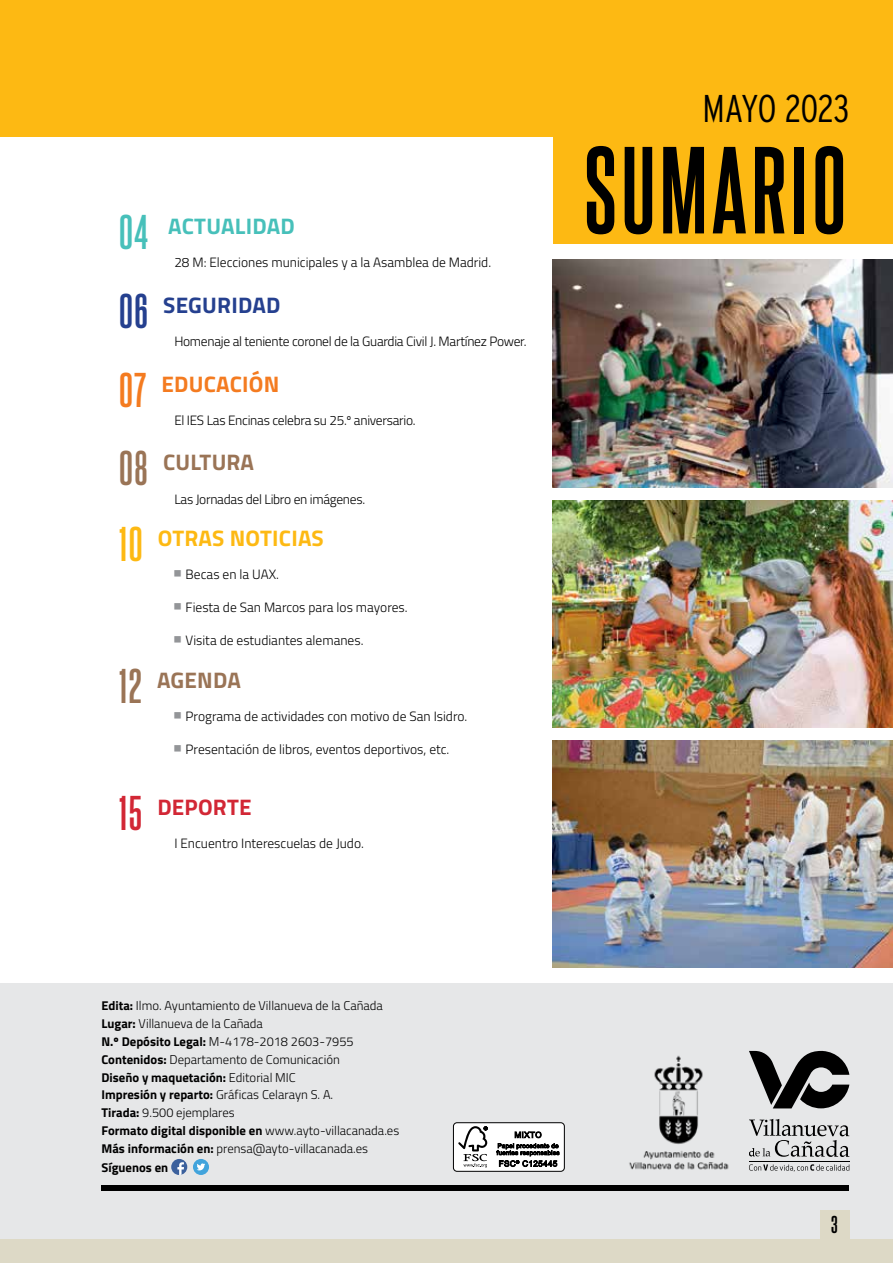
<style>
.page{position:relative;width:893px;height:1263px;background:#fff}
.page>*{position:absolute;margin:0;border:0;box-sizing:border-box;transform-origin:0 0}
.t1{font:700 105.15px "Steelfish Rg";letter-spacing:.04em;color:#000}
.t2{font:300 condensed 38.7px "Interstate";letter-spacing:-.015em;color:#000}
.SUMARIO_SECCIÓN{font:700 22.5px "Titillium";letter-spacing:.01em;color:#9a7456}
.SUMARIO_SECCIÓN-2{font:700 22.5px "Titillium";letter-spacing:.01em;color:#fdb913}
.SUMARIO_SECCIÓN-3{font:700 22.5px "Titillium";letter-spacing:.01em;color:#47c0ba}
.SUMARIO_SECCIÓN-4{font:700 22.5px "Titillium";letter-spacing:.01em;color:#25408f}
.SUMARIO_SECCIÓN-5{font:700 22.5px "Titillium";letter-spacing:.01em;color:#f47b20}
.SUMARIO_SECCIÓN-6{font:700 22.5px "Titillium";letter-spacing:.01em;color:#d22735}
.t3{font:700 21px "Steelfish Rg";color:#000}
.SUMARIO_NOTICIA_1{font:300 13.5px "Titillium";color:#000}
.SUMARIO_NOTICIA_1-2{font:300 13.5px "Titillium";letter-spacing:-.02em;color:#000}
.t4{font:300 12.75px "Titillium";color:#000}
.t5{font:700 12.75px "Titillium";color:#000}
.s1{font-family:"Steelfish Rg";font-size:42px}
.s2{font-weight:700}
.s3{font-weight:300}
</style>
<div class="page">
<div style="left:0;top:983px;width:893px;height:280px;background:#e6e7e8"></div>
<hr style="left:749px;top:1161px;width:100px;height:1px;background:#000">
<svg style="left:749px;top:1051px;width:100px;height:57px"></svg>
<svg style="left:749px;top:1164px;width:100px;height:7px"></svg>
<svg style="left:749px;top:1119px;width:100px;height:38px"></svg>
<div style="left:0;top:0;width:893px;height:136px;background:#fdb913"></div>
<div style="left:554px;top:0;width:339px;height:243px;background:#fdb913"></div>
<img style="left:553px;top:740px;width:340px;height:228px">
<img style="left:553px;top:500px;width:340px;height:228px">
<div style="left:171px;top:1159px;width:16px;height:16px;background:#3c619d;border-radius:50%"></div>
<svg style="left:177px;top:1162px;width:7px;height:13px"></svg>
<div style="left:193px;top:1159px;width:16px;height:16px;background:#42a4dc;border-radius:50%"></div>
<svg style="left:197px;top:1163px;width:8px;height:7px"></svg>
<div style="left:453px;top:1123px;width:111px;height:48px;background:#fff;border-radius:4px"></div>
<div style="left:453px;top:1122px;width:112px;height:49px;border:1px solid #000;border-radius:4px"></div>
<svg style="left:458px;top:1126px;width:29px;height:41px"></svg>
<svg style="left:496px;top:1131px;width:63px;height:36px"></svg>
<div style="left:101px;top:1185px;width:748px;height:6px;background:#000"></div>
<img style="left:629px;top:1055px;width:100px;height:115px">
<img style="left:553px;top:260px;width:340px;height:227px">
<div style="left:0;top:1239px;width:893px;height:24px;background:#ddd9c6"></div>
<div style="left:820px;top:1209px;width:29px;height:30px;background:#ddd9c6"></div>
<p class="SUMARIO_SECCIÓN-3" style="left:119px;top:209px;width:177px"><span class="s1">04</span> ACTUALIDAD</p>
<p class="SUMARIO_NOTICIA_1" style="left:174px;top:253px;width:318px">28 M: Elecciones municipales y a la Asamblea de Madrid.</p>
<p class="SUMARIO_SECCIÓN-4" style="left:119px;top:288px;width:163px"><span class="s1">06</span> SEGURIDAD</p>
<p class="SUMARIO_NOTICIA_1-2" style="left:174px;top:331px;width:354px">Homenaje al teniente coronel de la Guardia Civil J. Martínez Power.</p>
<p class="SUMARIO_SECCIÓN-5" style="left:119px;top:367px;width:162px"><span class="s1">07</span> EDUCACIÓN</p>
<p class="SUMARIO_NOTICIA_1-2" style="left:174px;top:410px;width:243px">El IES Las Encinas celebra su 25.º aniversario.</p>
<p class="SUMARIO_SECCIÓN" style="left:119px;top:445px;width:137px"><span class="s1">08</span> CULTURA</p>
<p class="SUMARIO_NOTICIA_1-2" style="left:174px;top:489px;width:192px">Las Jornadas del Libro en imágenes.</p>
<p class="SUMARIO_SECCIÓN-2" style="left:119px;top:521px;width:206px"><span class="s1">10</span> OTRAS NOTICIAS</p>
<p class="SUMARIO_NOTICIA_1" style="left:186px;top:565px;width:95px">Becas en la UAX.</p>
<p class="SUMARIO_NOTICIA_1" style="left:186px;top:598px;width:223px">Fiesta de San Marcos para los mayores.</p>
<p class="SUMARIO_NOTICIA_1" style="left:186px;top:631px;width:179px">Visita de estudiantes alemanes.</p>
<p class="SUMARIO_SECCIÓN" style="left:119px;top:663px;width:123px"><span class="s1">12</span> AGENDA</p>
<p class="SUMARIO_NOTICIA_1" style="left:186px;top:706px;width:283px">Programa de actividades con motivo de San Isidro.</p>
<p class="SUMARIO_NOTICIA_1" style="left:186px;top:739px;width:265px">Presentación de libros, eventos deportivos, etc.</p>
<p class="SUMARIO_SECCIÓN-6" style="left:119px;top:790px;width:134px"><span class="s1">15</span> DEPORTE</p>
<p class="SUMARIO_NOTICIA_1" style="left:174px;top:833px;width:191px">I Encuentro Interescuelas de Judo.</p>
<p class="t4" style="left:101px;top:996px;width:283px"><span class="s2">Edita:</span> Ilmo. Ayuntamiento de Villanueva de la Cañada</p>
<p class="t4" style="left:101px;top:1014px;width:163px"><span class="s2">Lugar:</span> Villanueva de la Cañada</p>
<p class="t4" style="left:101px;top:1032px;width:254px"><span class="s2">N.º Depósito Legal:</span> M-4178-2018 2603-7955</p>
<p class="t4" style="left:101px;top:1050px;width:240px"><span class="s2">Contenidos:</span> Departamento de Comunicación</p>
<p class="t5" style="left:101px;top:1067px;width:196px">Diseño y maquetación: <span class="s3">Editorial MIC</span></p>
<p class="t4" style="left:101px;top:1086px;width:233px"><span class="s2">Impresión y reparto:</span> Gráficas Celarayn S. A.</p>
<p class="t4" style="left:101px;top:1103px;width:135px"><span class="s2">Tirada:</span> 9.500 ejemplares</p>
<p class="t5" style="left:101px;top:1121px;width:299px">Formato digital disponible en <span class="s3">www.ayto-villacanada.es</span></p>
<p class="t4" style="left:101px;top:1139px;width:268px"><span class="s2">Más información en:</span> prensa@ayto-villacanada.es</p>
<p class="t5" style="left:101px;top:1157px;width:68px">Síguenos en</p>
<p class="t2" style="left:702px;top:86px;width:149px">MAYO 2023</p>
<p class="t1" style="left:584px;top:115px;width:263px">SUMARIO</p>
<h3 class="t3" style="left:831px;top:1210px;width:8px">3</h3>
</div>
